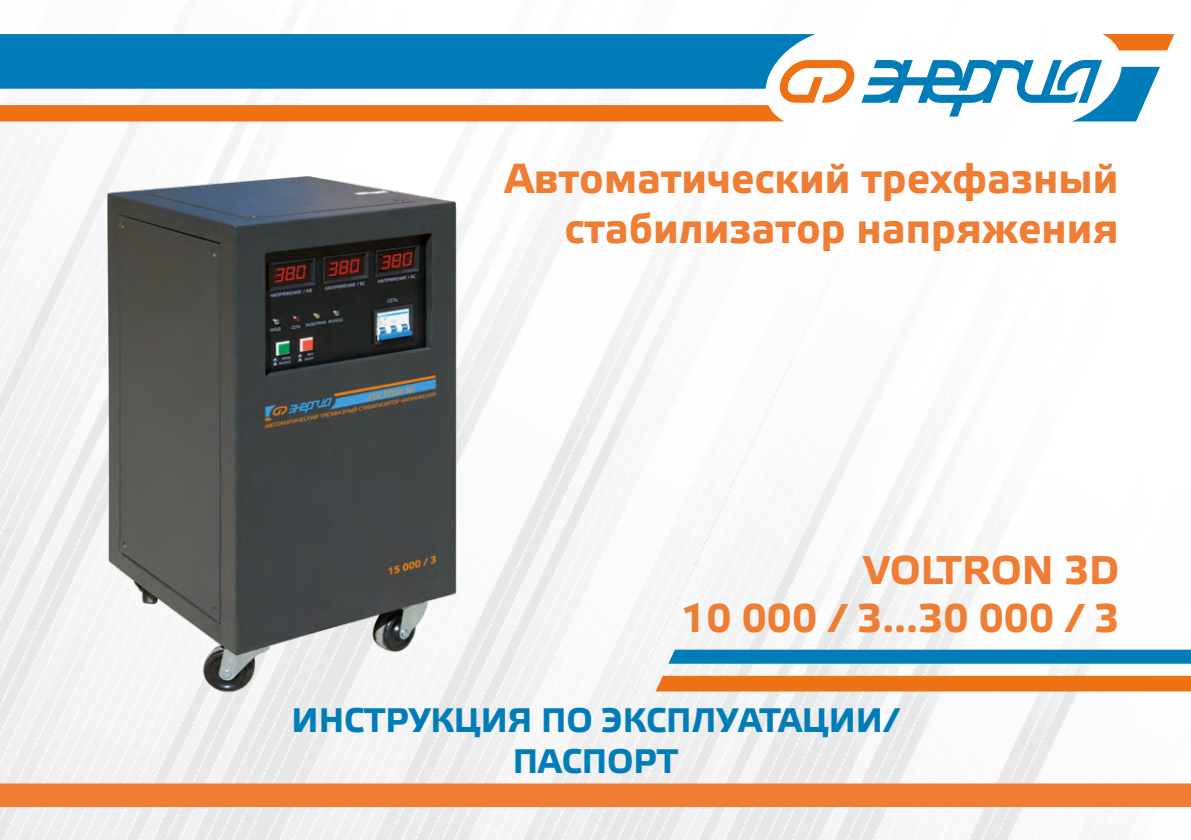
<style>
.page{position:relative;width:1191px;height:840px;background:#fff}
.page>*{position:absolute;margin:0;border:0;box-sizing:border-box;transform-origin:0 0}
.t1{font:700 42px/50.4px "Etelka Text Pro";color:#ef7d34;text-align:right}
.t2{font:700 40px/48px "Etelka Text Pro";color:#ef7d34;text-align:right}
.t3{font:700 34px/40.8px "Etelka Text Pro";color:#007db8;text-align:center}
</style>
<div class="page">
<img style="left:0;top:34px;width:1191px;height:805px">
<img style="left:85px;top:153px;width:393px;height:548px">
<svg style="left:655px;top:675px;width:536px;height:16px;background:#ee7820"></svg>
<svg style="left:668px;top:649px;width:523px;height:14px;background:#0d83bb"></svg>
<svg style="left:861px;top:60px;width:299px;height:61px"></svg>
<svg style="left:1102px;top:34px;width:72px;height:16px"></svg>
<div style="left:0;top:34px;width:815px;height:26px;background:#007db8"></div>
<svg style="left:0;top:60px;width:855px;height:61px"></svg>
<div style="left:0;top:783px;width:1191px;height:23px;background:#ef7d34"></div>
<p class="t1" style="left:505px;top:155px;width:615px">Автоматический трехфазный стабилизатор напряжения</p>
<p class="t2" style="left:681px;top:547px;width:439px">VOLTRON 3D<br>10 000 / 3...30 000 / 3</p>
<p class="t3" style="left:291px;top:701px;width:609px">ИНСТРУКЦИЯ ПО ЭКСПЛУАТАЦИИ/<br>ПАСПОРТ</p>
</div>
